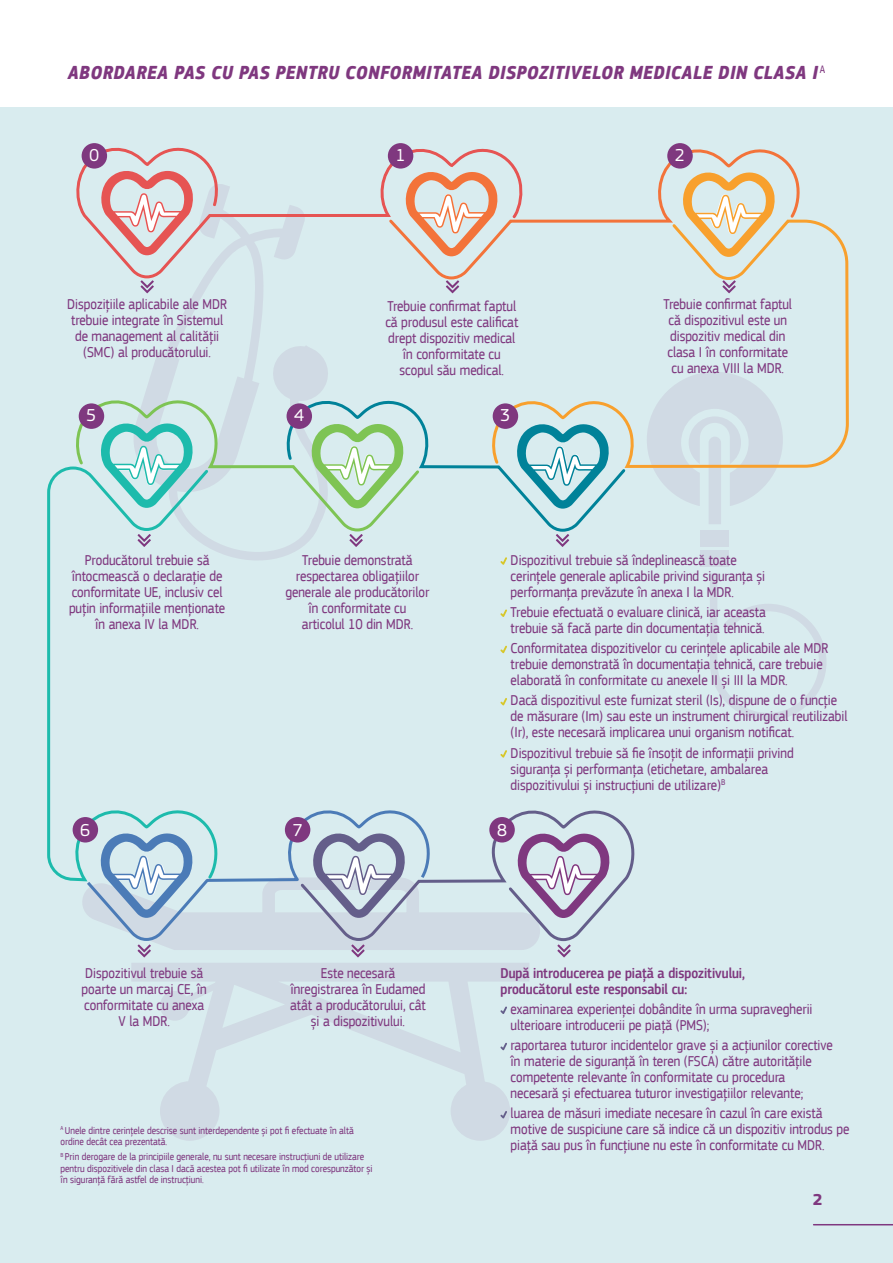
<style>
.page{position:relative;width:893px;height:1263px;background:#fff}
.page>*{position:absolute;margin:0;border:0;box-sizing:border-box;transform-origin:0 0}
.t1{font:italic 700 19.5px "EC Square Sans Cond Pro";letter-spacing:.04em;color:#7f387f}
.t2{font:18px "EC Square Sans Pro";color:#fff}
.t3{font:700 16.5px "EC Square Sans Pro";color:#7f387f}
.t4{font:15px/16px "EC Square Sans Cond Pro";color:#7f387f}
.t5{font:500 15px/16px "EC Square Sans Cond Pro";color:#7f387f}
.t6{font:10.5px/11.2px "EC Square Sans Cond Pro";color:#7f387f}
</style>
<div class="page">
<div style="left:0;top:108px;width:893px;height:1155px;background:#d9ecef"></div>
<hr style="left:814px;top:1224px;width:79px;height:1px;background:#7f387f">
<svg style="left:654px;top:469px;width:122px;height:55px"></svg>
<div style="left:701px;top:530px;width:28px;height:17px;background:#d0dae4"></div>
<div style="left:701px;top:550px;width:28px;height:17px;background:#d0dae4"></div>
<svg style="left:710px;top:573px;width:116px;height:147px"></svg>
<svg style="left:131px;top:963px;width:398px;height:122px"></svg>
<div style="left:451px;top:1081px;width:59px;height:60px;background:#d0dae4;border-radius:50%"></div>
<div style="left:160px;top:1081px;width:60px;height:60px;background:#d0dae4;border-radius:50%"></div>
<div style="left:160px;top:991px;width:30px;height:30px;background:#d0dae4;border-radius:50%"></div>
<svg style="left:47px;top:466px;width:35px;height:416px"></svg>
<svg style="left:89px;top:810px;width:205px;height:21px"></svg>
<svg style="left:628px;top:219px;width:221px;height:250px"></svg>
<svg style="left:525px;top:144px;width:278px;height:137px"></svg>
<svg style="left:76px;top:143px;width:449px;height:90px"></svg>
<svg style="left:680px;top:170px;width:96px;height:87px"></svg>
<svg style="left:301px;top:810px;width:334px;height:89px"></svg>
<svg style="left:507px;top:401px;width:121px;height:131px"></svg>
<svg style="left:73px;top:404px;width:25px;height:129px"></svg>
<svg style="left:514px;top:422px;width:96px;height:87px"></svg>
<svg style="left:722px;top:280px;width:14px;height:13px"></svg>
<svg style="left:556px;top:534px;width:13px;height:13px"></svg>
<svg style="left:81px;top:831px;width:529px;height:126px"></svg>
<div style="left:82px;top:143px;width:25px;height:26px;background:#7f387f;border-radius:50%"></div>
<div style="left:388px;top:143px;width:25px;height:26px;background:#7f387f;border-radius:50%"></div>
<div style="left:667px;top:143px;width:26px;height:26px;background:#7f387f;border-radius:50%"></div>
<div style="left:493px;top:403px;width:25px;height:26px;background:#7f387f;border-radius:50%"></div>
<div style="left:489px;top:817px;width:26px;height:25px;background:#7f387f;border-radius:50%"></div>
<div style="left:285px;top:817px;width:25px;height:25px;background:#7f387f;border-radius:50%"></div>
<div style="left:73px;top:817px;width:25px;height:25px;background:#7f387f;border-radius:50%"></div>
<div style="left:79px;top:403px;width:25px;height:26px;background:#7f387f;border-radius:50%"></div>
<svg style="left:98px;top:169px;width:409px;height:396px"></svg>
<svg style="left:500px;top:609px;width:7px;height:8px"></svg>
<svg style="left:500px;top:646px;width:7px;height:7px"></svg>
<svg style="left:500px;top:698px;width:7px;height:8px"></svg>
<svg style="left:500px;top:750px;width:7px;height:8px"></svg>
<svg style="left:500px;top:1006px;width:7px;height:8px"></svg>
<svg style="left:500px;top:1043px;width:7px;height:7px"></svg>
<svg style="left:500px;top:1111px;width:7px;height:8px"></svg>
<p class="t1" style="left:68px;top:61px;width:759px">ABORDAREA PAS CU PAS PENTRU CONFORMITATEA DISPOZITIVELOR MEDICALE DIN CLASA I <sup>A</sup></p>
<p class="t2" style="left:89px;top:145px;width:12px">0</p>
<p class="t2" style="left:395px;top:145px;width:12px">1</p>
<p class="t2" style="left:675px;top:145px;width:12px">2</p>
<p class="t4" style="left:67px;top:296px;width:161px;text-align:center">Dispozițiile aplicabile ale MDR trebuie integrate în Sistemul de management al calității (SMC) al producătorului.</p>
<p class="t4" style="left:385px;top:298px;width:134px;text-align:center">Trebuie confirmat faptul că produsul este calificat drept dispozitiv medical în conformitate cu scopul său medical.</p>
<p class="t2" style="left:86px;top:405px;width:12px">5</p>
<p class="t2" style="left:294px;top:405px;width:12px">4</p>
<p class="t2" style="left:500px;top:405px;width:12px">3</p>
<p class="t4" style="left:663px;top:296px;width:130px">Trebuie confirmat faptul că dispozitivul este un dispozitiv medical din clasa I în conformitate cu anexa VIII la MDR.</p>
<p class="t4" style="left:69px;top:552px;width:158px;text-align:center">Producătorul trebuie să întocmească o declarație de conformitate UE, inclusiv cel puțin informațiile menționate în anexa IV la MDR.</p>
<p class="t4" style="left:285px;top:552px;width:146px;text-align:center">Trebuie demonstrată respectarea obligațiilor generale ale producătorilor în conformitate cu articolul 10 din MDR.</p>
<p class="t4" style="left:511px;top:552px;width:256px">Dispozitivul trebuie să îndeplinească toate cerințele generale aplicabile privind siguranța și performanța prevăzute în anexa I la MDR.</p>
<p class="t4" style="left:511px;top:604px;width:257px">Trebuie efectuată o evaluare clinică, iar aceasta trebuie să facă parte din documentația tehnică.</p>
<p class="t4" style="left:511px;top:640px;width:319px">Conformitatea dispozitivelor cu cerințele aplicabile ale MDR trebuie demonstrată în documentația tehnică, care trebuie elaborată în conformitate cu anexele II și III la MDR.</p>
<p class="t4" style="left:511px;top:693px;width:338px">Dacă dispozitivul este furnizat steril (Is), dispune de o funcție de măsurare (Im) sau este un instrument chirurgical reutilizabil (Ir), este necesară implicarea unui organism notificat.</p>
<p class="t4" style="left:511px;top:745px;width:285px">Dispozitivul trebuie să fie însoțit de informații privind siguranța și performanța (etichetare, ambalarea dispozitivului și instrucțiuni de utilizare)<sup>B</sup></p>
<p class="t2" style="left:80px;top:819px;width:12px">6</p>
<p class="t2" style="left:293px;top:819px;width:12px">7</p>
<p class="t2" style="left:497px;top:819px;width:12px">8</p>
<p class="t4" style="left:82px;top:965px;width:127px;text-align:center">Dispozitivul trebuie să poarte un marcaj CE, în conformitate cu anexa<br>V la MDR.</p>
<p class="t4" style="left:290px;top:965px;width:137px;text-align:center">Este necesară înregistrarea în Eudamed atât a producătorului, cât și a dispozitivului.</p>
<p class="t6" style="left:61px;top:1124px;width:295px"><sup>A</sup> Unele dintre cerințele descrise sunt interdependente și pot fi efectuate în altă ordine decât cea prezentată.</p>
<p class="t6" style="left:61px;top:1151px;width:313px"><sup>B</sup> Prin derogare de la principiile generale, nu sunt necesare instrucțiuni de utilizare pentru dispozitivele din clasa I dacă acestea pot fi utilizate în mod corespunzător și în siguranță fără astfel de instrucțiuni.</p>
<p class="t5" style="left:500px;top:965px;width:246px">După introducerea pe piață a dispozitivului, producătorul este responsabil cu:</p>
<p class="t4" style="left:511px;top:1001px;width:303px">examinarea experienței dobândite în urma supravegherii ulterioare introducerii pe piață (PMS);</p>
<p class="t4" style="left:511px;top:1037px;width:324px">raportarea tuturor incidentelor grave și a acțiunilor corective în materie de siguranță în teren (FSCA) către autoritățile competente relevante în conformitate cu procedura necesară și efectuarea tuturor investigațiilor relevante;</p>
<p class="t4" style="left:511px;top:1106px;width:340px">luarea de măsuri imediate necesare în cazul în care există motive de suspiciune care să indice că un dispozitiv introdus pe piață sau pus în funcțiune nu este în conformitate cu MDR.</p>
<p class="t3" style="left:813px;top:1189px;width:11px">2</p>
</div>
